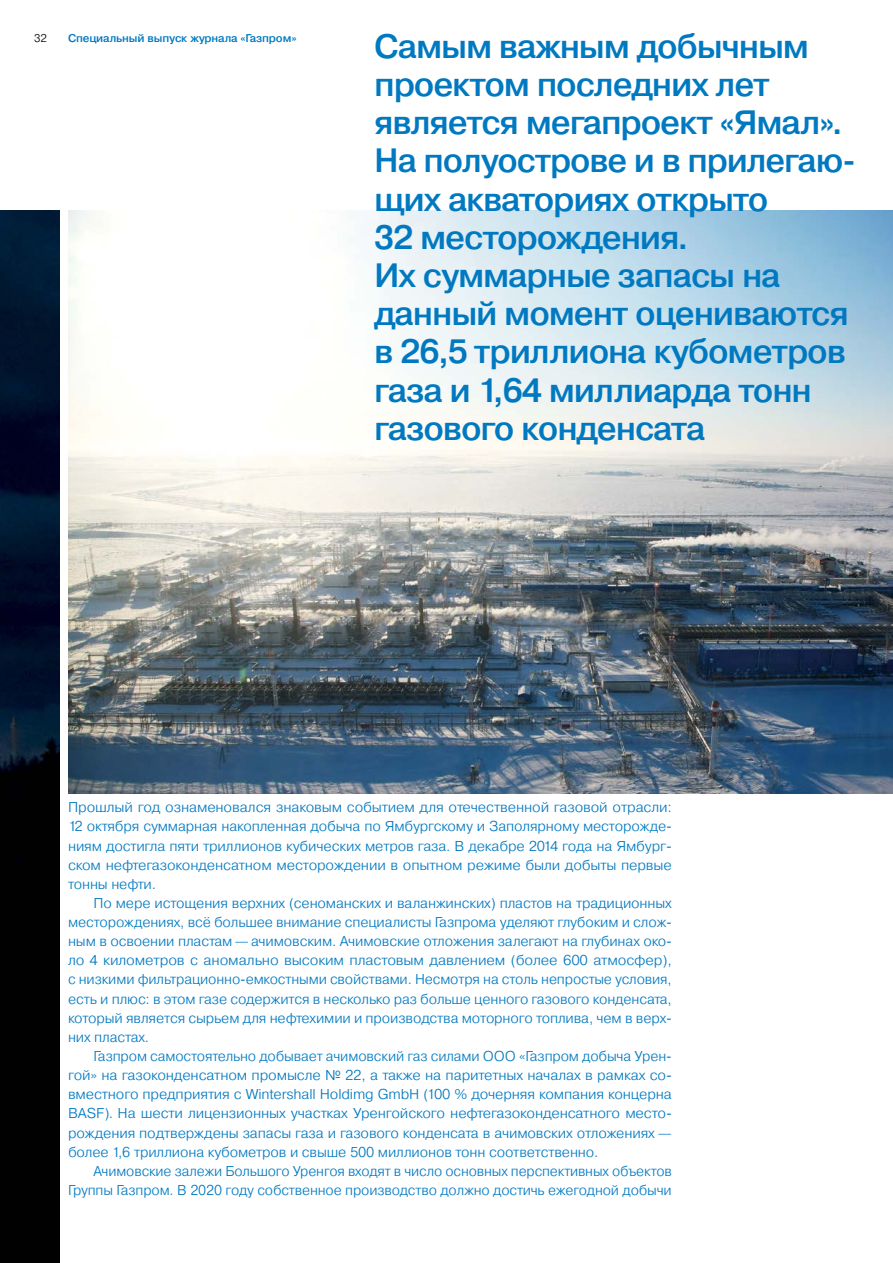
<style>
.page{position:relative;width:893px;height:1263px;background:#fff}
.page>*{position:absolute;margin:0;border:0;box-sizing:border-box;transform-origin:0 0}
.t1{font:500 33.75px/38.2px "Pragmatica";letter-spacing:-.035em;color:#0079c1}
.t2{font:300 14.25px/19.2px "Pragmatica";letter-spacing:-.01em;color:#0079c1;text-align:justify}
.t3{font:500 11.25px "Pragmatica";letter-spacing:-.015em;color:#0079c1}
.t4{font:300 11.25px "Pragmatica";color:#000}
</style>
<div class="page">
<img style="left:68px;top:210px;width:825px;height:583px">
<img style="left:0;top:210px;width:60px;height:1053px">
<p class="t4" style="left:34px;top:31px;width:14px">32</p>
<p class="t3" style="left:68px;top:31px;width:230px">Специальный выпуск журнала «Газпром»</p>
<p class="t1" style="left:374px;top:27px;width:484px">Самым важным добычным проектом последних лет является мегапроект «Ямал».<br>На полуострове и в прилегаю&shy;щих акваториях открыто<br>32 месторождения.<br>Их суммарные запасы на данный момент оцениваются в 26,5 триллиона кубометров газа и 1,64 миллиарда тонн газового конденсата</p>
<p class="t2" style="left:68px;top:797px;width:605px">Прошлый год ознаменовался знаковым событием для отечественной газовой отрасли:<br>12 октября суммарная накопленная добыча по Ямбургскому и Заполярному месторожде&shy;ниям достигла пяти триллионов кубических метров газа. В декабре 2014 года на Ямбург&shy;ском нефтегазоконденсатном месторождении в опытном режиме были добыты первые тонны нефти.</p>
<p class="t2" style="left:68px;top:893px;width:605px;text-indent:26px">По мере истощения верхних (сеноманских и валанжинских) пластов на традиционных месторождениях, всё большее внимание специалисты Газпрома уделяют глубоким и слож&shy;ным в освоении пластам — ачимовским. Ачимовские отложения залегают на глубинах око&shy;ло 4 километров с аномально высоким пластовым давлением (более 600 атмосфер), с низкими фильтрационно-емкостными свойствами. Несмотря на столь непростые условия, есть и плюс: в этом газе содержится в несколько раз больше ценного газового конденсата, который является сырьем для нефтехимии и производства моторного топлива, чем в верх&shy;них пластах.</p>
<p class="t2" style="left:68px;top:1046px;width:605px;text-indent:26px">Газпром самостоятельно добывает ачимовский газ силами ООО «Газпром добыча Урен&shy;гой» на газоконденсатном промысле № 22, а также на паритетных началах в рамках со&shy;вместного предприятия с Wintershall Holdimg GmbH (100 % дочерняя компания концерна BASF). На шести лицензионных участках Уренгойского нефтегазоконденсатного место&shy;рождения подтверждены запасы газа и газового конденсата в ачимовских отложениях — более 1,6 триллиона кубометров и свыше 500 миллионов тонн соответственно.</p>
<p class="t2" style="left:68px;top:1161px;width:605px;text-align:right">Ачимовские залежи Большого Уренгоя входят в число основных перспективных объектов<br>Группы Газпром. В 2020 году собственное производство должно достичь ежегодной добычи</p>
</div>
